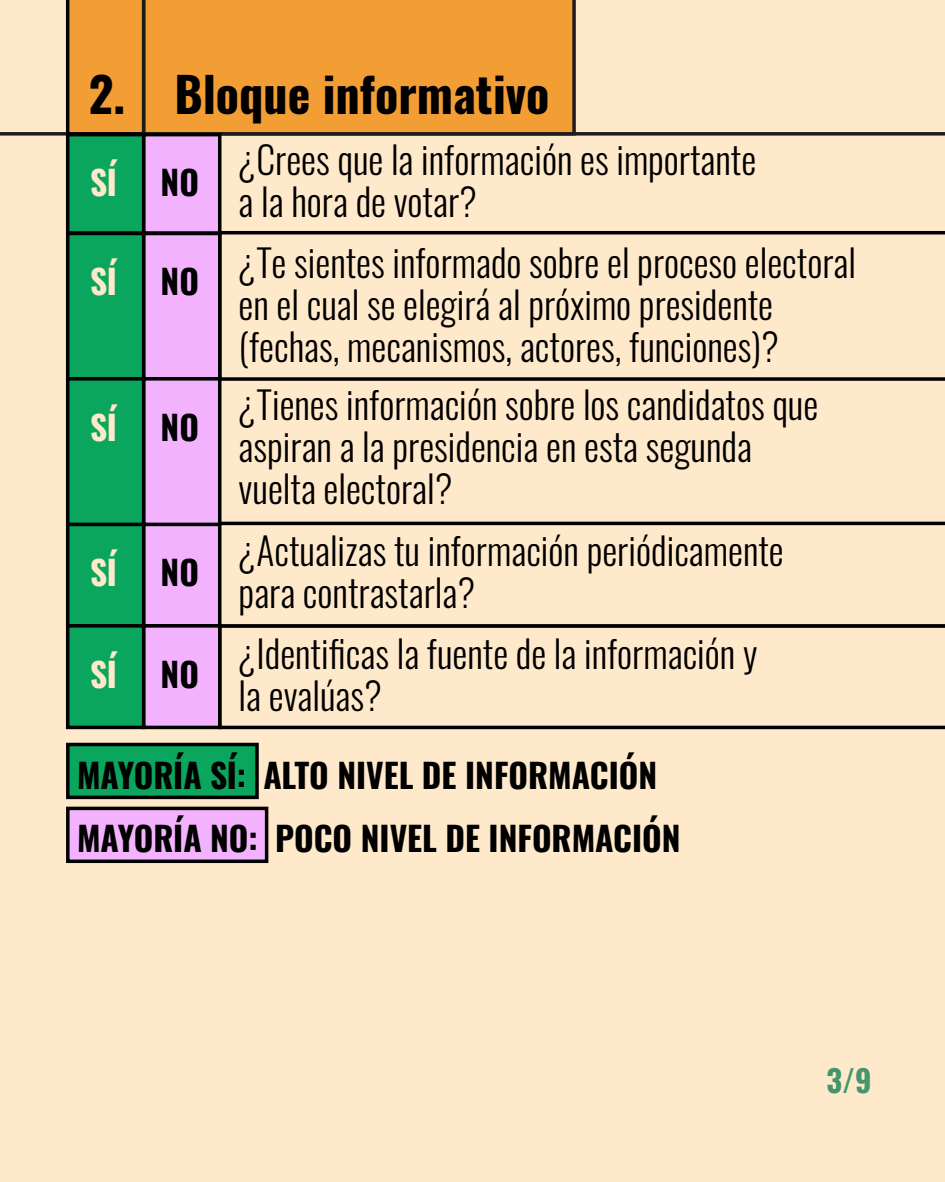
<style>
.page{position:relative;width:945px;height:1182px;background:#fff}
.page>*{position:absolute;margin:0;border:0;box-sizing:border-box;transform-origin:0 0}
.t1{font:700 48.12px "Oswald";color:#000}
.t2{font:300 37.62px/42px "Oswald";color:#000}
.t3{font:700 33.51px/63.4px "Oswald";color:#000}
.t4{font:700 33.51px "Oswald";letter-spacing:-.015em;color:#ffe9cb}
.t5{font:700 30.62px "Oswald";color:#44976c}
</style>
<div class="page">
<div style="left:0;top:135px;width:945px;height:1046px;background:#ffe9cb"></div>
<div style="left:0;top:0;width:945px;height:135px;background:#ffe9cb"></div>
<div style="left:66px;top:0;width:76px;height:133px;background:#f39d35"></div>
<div style="left:142px;top:0;width:434px;height:135px;background:#f39d35"></div>
<div style="left:222px;top:231px;width:723px;height:150px;background:#ffe9cb"></div>
<div style="left:66px;top:133px;width:79px;height:102px;background:#0aa65d;border:4px solid #000"></div>
<div style="left:142px;top:133px;width:80px;height:102px;background:#f3b2fd;border:4px solid #000"></div>
<div style="left:66px;top:232px;width:79px;height:149px;background:#0aa65d;border:4px solid #000"></div>
<div style="left:142px;top:232px;width:80px;height:149px;background:#f3b2fd;border:4px solid #000"></div>
<div style="left:66px;top:522px;width:79px;height:105px;background:#0aa65d;border:4px solid #000"></div>
<div style="left:142px;top:522px;width:80px;height:105px;background:#f3b2fd;border:4px solid #000"></div>
<div style="left:222px;top:627px;width:723px;height:102px;background:#ffe9cb"></div>
<div style="left:66px;top:624px;width:79px;height:105px;background:#0aa65d;border:4px solid #000"></div>
<div style="left:142px;top:624px;width:80px;height:105px;background:#f3b2fd;border:4px solid #000"></div>
<div style="left:66px;top:377px;width:79px;height:149px;background:#0aa65d;border:4px solid #000"></div>
<div style="left:142px;top:377px;width:80px;height:149px;background:#f3b2fd;border:4px solid #000"></div>
<svg style="left:218px;top:521px;width:727px;height:106px;background:#eed9bd"></svg>
<div style="left:66px;top:742px;width:193px;height:57px;background:#0aa65d;border:4px solid #000"></div>
<div style="left:66px;top:806px;width:202px;height:57px;background:#f3b2fd;border:4px solid #000"></div>
<p class="t1" style="left:89px;top:51px;width:462px">2. Bloque informativo</p>
<p class="t2" style="left:239px;top:135px;width:519px">¿Crees que la información es importante a la hora de votar?</p>
<p class="t2" style="left:239px;top:237px;width:619px">¿Te sientes informado sobre el proceso electoral en el cual se elegirá al próximo presidente (fechas, mecanismos, actores, funciones)?</p>
<p class="t2" style="left:239px;top:380px;width:581px">¿Tienes información sobre los candidatos que aspiran a la presidencia en esta segunda vuelta electoral?</p>
<p class="t2" style="left:239px;top:525px;width:547px">¿Actualizas tu información periódicamente para contrastarla?</p>
<p class="t2" style="left:239px;top:629px;width:520px">¿Identificas la fuente de la información y la evalúas?</p>
<p class="t4" style="left:90px;top:153px;width:28px">SÍ</p>
<p class="t3" style="left:161px;top:148px;width:40px">NO</p>
<p class="t4" style="left:90px;top:252px;width:28px">SÍ</p>
<p class="t3" style="left:161px;top:246px;width:40px">NO</p>
<p class="t4" style="left:90px;top:397px;width:28px">SÍ</p>
<p class="t3" style="left:161px;top:392px;width:40px">NO</p>
<p class="t4" style="left:90px;top:542px;width:28px">SÍ</p>
<p class="t3" style="left:161px;top:537px;width:40px">NO</p>
<p class="t4" style="left:90px;top:645px;width:28px">SÍ</p>
<p class="t3" style="left:161px;top:639px;width:40px">NO</p>
<p class="t3" style="left:77px;top:740px;width:605px">MAYORÍA SÍ: ALTO NIVEL DE INFORMACIÓN<br>MAYORÍA NO: POCO NIVEL DE INFORMACIÓN</p>
<p class="t5" style="left:826px;top:1052px;width:47px">3/9</p>
</div>
